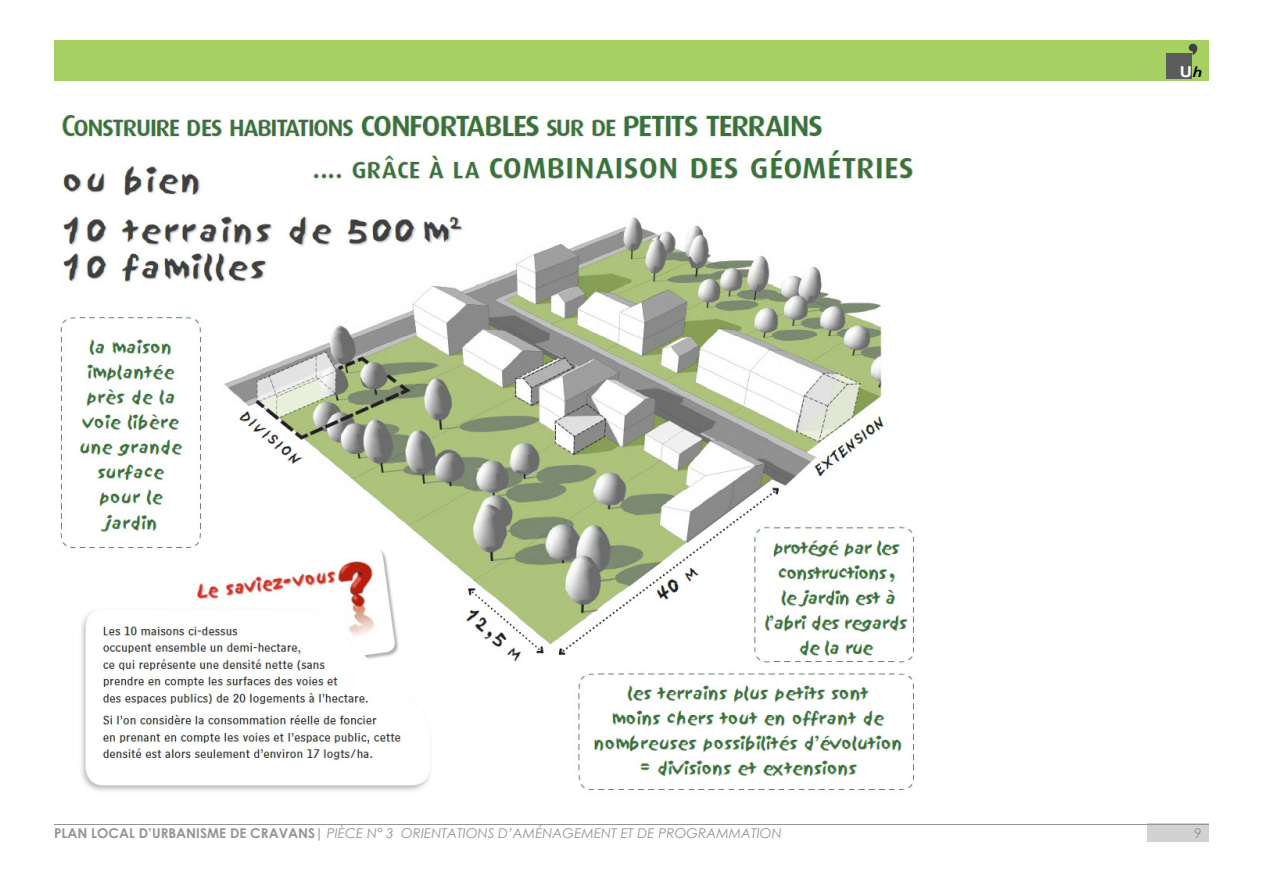
<style>
.page{position:relative;width:1263px;height:893px;background:#fff}
.page>*{position:absolute;margin:0;border:0;box-sizing:border-box;transform-origin:0 0}
.t1{font:700 15px "Arial";color:#fff;scale:1.14 1}
.t2{font:italic 13.5px "Century Gothic";color:#939598}
.t3{font:13.5px "Century Gothic";color:#939598}
.s1{font-weight:700;font-style:normal}
.s2{font-family:"Corbel";font-style:italic;color:#000}
</style>
<div class="page">
<div style="left:1148px;top:824px;width:61px;height:18px;background:#d1d2d4"></div>
<div style="left:54px;top:40px;width:1155px;height:41px;background:#a6d061"></div>
<svg style="left:1189px;top:44px;width:8px;height:11px"></svg>
<div style="left:1167px;top:53px;width:25px;height:25px;background:#5c5c5c"></div>
<hr style="left:54px;top:824px;width:1155px;height:1px;background:#939598">
<img style="left:60px;top:114px;width:854px;height:677px">
<p class="t2" style="left:54px;top:824px;width:729px"><span class="s1">PLAN LOCAL D’URBANISME DE CRAVANS|</span> PIÈCE N° 3 ORIENTATIONS D’AMÉNAGEMENT ET DE PROGRAMMATION</p>
<p class="t1" style="left:1180px;top:61px;width:21px">U<span class="s2">h</span></p>
<p class="t3" style="left:1194px;top:824px;width:9px">9</p>
</div>
